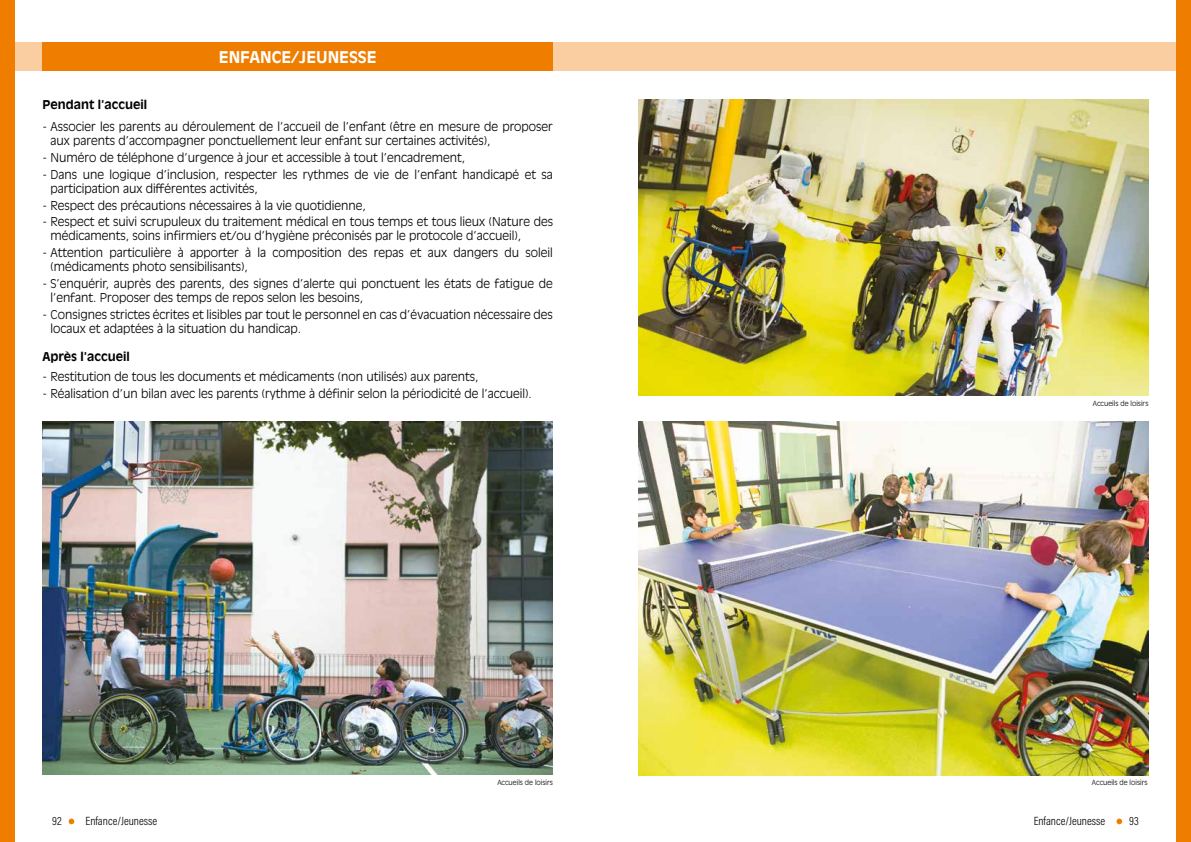
<style>
.page{position:relative;width:1191px;height:842px;background:#fff}
.page>*{position:absolute;margin:0;border:0;box-sizing:border-box;transform-origin:0 0}
.t1{font:700 16px "Antique Olive Std";color:#fff}
.t2{font:300 12px/14px "Antique Olive Std";color:#000}
.t3{font:300 12px "Acumin Pro Cond";color:#000}
.t4{font:700 12px "Antique Olive Std";color:#000}
.t5{font:300 7px "Antique Olive Std";color:#000}
</style>
<div class="page">
<img style="left:638px;top:99px;width:510px;height:297px">
<img style="left:638px;top:421px;width:510px;height:354px">
<img style="left:43px;top:421px;width:510px;height:354px">
<svg style="left:69px;top:819px;width:5px;height:5px"></svg>
<svg style="left:1116px;top:819px;width:6px;height:5px"></svg>
<div style="left:14px;top:43px;width:1162px;height:28px;background:#fbcea2"></div>
<div style="left:43px;top:43px;width:510px;height:28px;background:#ef7d00"></div>
<div style="left:1176px;top:0;width:15px;height:842px;background:#ef7d00"></div>
<div style="left:0;top:0;width:14px;height:842px;background:#ef7d00"></div>
<h1 class="t1" style="left:219px;top:47px;width:159px">ENFANCE/JEUNESSE</h1>
<p class="t4" style="left:43px;top:97px;width:106px">Pendant l’accueil</p>
<p class="t2" style="left:51px;top:120px;width:504px;text-indent:-8px">- Associer les parents au déroulement de l’accueil de l’enfant (être en mesure de proposer aux parents d’accompagner ponctuellement leur enfant sur certaines activités),</p>
<p class="t2" style="left:43px;top:151px;width:424px">- Numéro de téléphone d’urgence à jour et accessible à tout l’encadrement,</p>
<p class="t2" style="left:51px;top:167px;width:504px;text-indent:-8px">- Dans une logique d’inclusion, respecter les rythmes de vie de l’enfant handicapé et sa participation aux différentes activités,</p>
<p class="t2" style="left:43px;top:198px;width:325px">- Respect des précautions nécessaires à la vie quotidienne,</p>
<p class="t2" style="left:51px;top:215px;width:504px;text-indent:-8px">- Respect et suivi scrupuleux du traitement médical en tous temps et tous lieux (Nature des médicaments, soins infirmiers et/ou d’hygiène préconisés par le protocole d’accueil),</p>
<p class="t2" style="left:51px;top:246px;width:504px;text-indent:-8px">- Attention particulière à apporter à la composition des repas et aux dangers du soleil (médicaments photo sensibilisants),</p>
<p class="t2" style="left:51px;top:277px;width:504px;text-indent:-8px">- S’enquérir, auprès des parents, des signes d’alerte qui ponctuent les états de fatigue de l’enfant. Proposer des temps de repos selon les besoins,</p>
<p class="t2" style="left:51px;top:308px;width:504px;text-indent:-8px">- Consignes strictes écrites et lisibles par tout le personnel en cas d’évacuation nécessaire des locaux et adaptées à la situation du handicap.</p>
<p class="t4" style="left:43px;top:349px;width:89px">Après l’accueil</p>
<p class="t2" style="left:43px;top:369px;width:437px">- Restitution de tous les documents et médicaments (non utilisés) aux parents,</p>
<p class="t2" style="left:43px;top:386px;width:491px">- Réalisation d’un bilan avec les parents (rythme à définir selon la périodicité de l’accueil).</p>
<p class="t5" style="left:1092px;top:399px;width:57px">Accueils de loisirs</p>
<p class="t5" style="left:497px;top:778px;width:57px">Accueils de loisirs</p>
<p class="t5" style="left:1091px;top:778px;width:57px">Accueils de loisirs</p>
<p class="t3" style="left:52px;top:813px;width:11px">92</p>
<p class="t3" style="left:86px;top:813px;width:73px">Enfance/Jeunesse</p>
<p class="t3" style="left:1033px;top:813px;width:73px">Enfance/Jeunesse</p>
<p class="t3" style="left:1129px;top:813px;width:11px">93</p>
</div>
